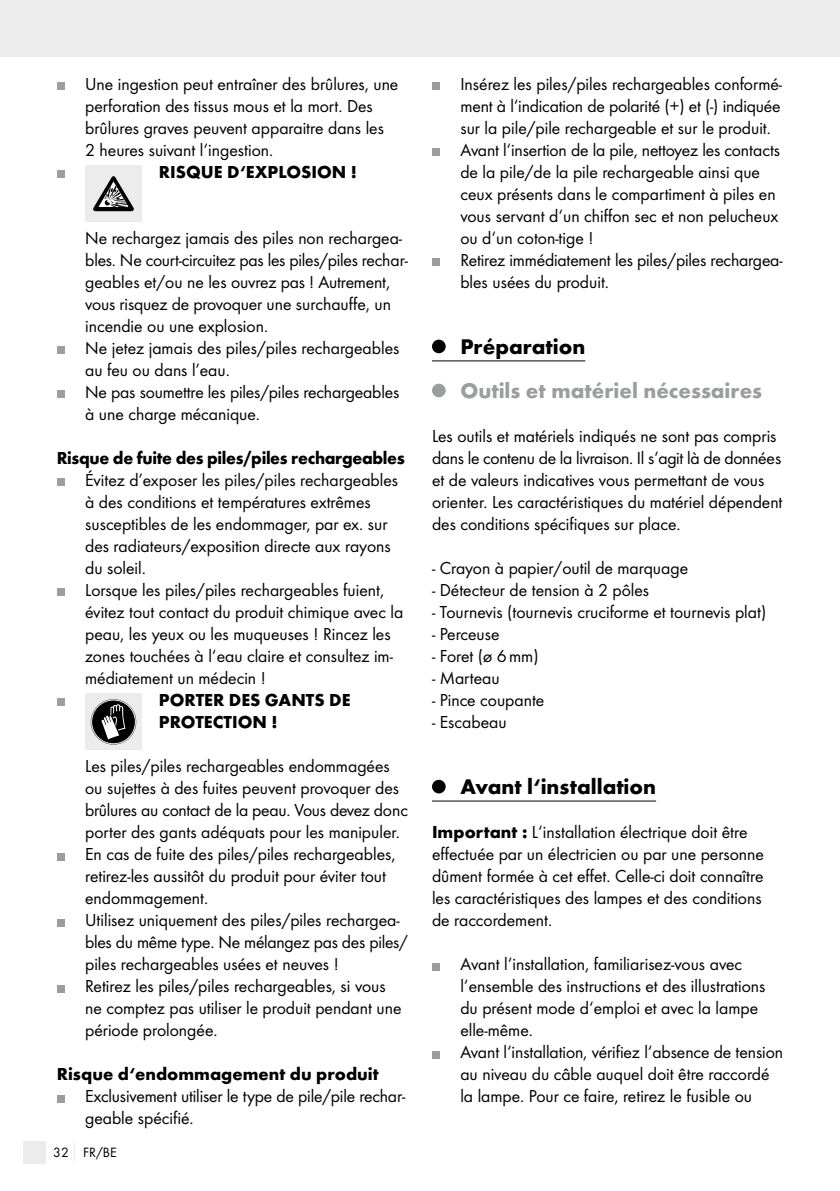
<style>
.page{position:relative;width:840px;height:1191px;background:#fff}
.page>*{position:absolute;margin:0;border:0;box-sizing:border-box;transform-origin:0 0}
.t1{font:700 22px "Futura";color:#000}
.t2{font:700 22px "Futura";color:#9c9d9d}
.t3{font:18px/22px "Futura Boo";color:#000}
.t4{font:700 18px/22px "Futura";color:#000}
.t5{font:700 18px "Futura";letter-spacing:-.02em;color:#000;scale:.96 1}
.t6{font:14px "Futura Boo";color:#000}
.s1{font-family:"Futura";font-weight:700}
</style>
<div class="page">
<div style="left:0;top:0;width:839px;height:57px;background:#ececec"></div>
<div style="left:23px;top:1140px;width:22px;height:23px;background:#ececec"></div>
<svg style="left:74px;top:1141px;width:1px;height:22px"></svg>
<div style="left:57px;top:82px;width:7px;height:8px;background:#9c9d9d"></div>
<div style="left:57px;top:170px;width:7px;height:8px;background:#9c9d9d"></div>
<div style="left:85px;top:165px;width:57px;height:57px;background:#ececec"></div>
<svg style="left:93px;top:176px;width:41px;height:35px"></svg>
<div style="left:57px;top:346px;width:7px;height:8px;background:#9c9d9d"></div>
<div style="left:57px;top:390px;width:7px;height:8px;background:#9c9d9d"></div>
<div style="left:57px;top:478px;width:7px;height:8px;background:#9c9d9d"></div>
<div style="left:57px;top:588px;width:7px;height:8px;background:#9c9d9d"></div>
<div style="left:57px;top:698px;width:7px;height:8px;background:#9c9d9d"></div>
<div style="left:85px;top:693px;width:57px;height:57px;background:#ececec"></div>
<svg style="left:91px;top:699px;width:45px;height:45px"></svg>
<div style="left:57px;top:852px;width:7px;height:8px;background:#9c9d9d"></div>
<div style="left:57px;top:918px;width:7px;height:8px;background:#9c9d9d"></div>
<div style="left:57px;top:984px;width:7px;height:8px;background:#9c9d9d"></div>
<div style="left:57px;top:1094px;width:7px;height:8px;background:#9c9d9d"></div>
<hr style="left:432px;top:360px;width:153px;height:1px;background:#000">
<hr style="left:432px;top:800px;width:223px;height:1px;background:#000">
<div style="left:432px;top:82px;width:7px;height:8px;background:#9c9d9d"></div>
<div style="left:432px;top:148px;width:7px;height:8px;background:#9c9d9d"></div>
<div style="left:432px;top:258px;width:7px;height:8px;background:#9c9d9d"></div>
<div style="left:432px;top:340px;width:13px;height:13px;background:#000;border-radius:50%"></div>
<div style="left:432px;top:384px;width:13px;height:13px;background:#9c9d9d;border-radius:50%"></div>
<div style="left:432px;top:780px;width:13px;height:13px;background:#000;border-radius:50%"></div>
<div style="left:432px;top:962px;width:7px;height:8px;background:#9c9d9d"></div>
<div style="left:432px;top:1050px;width:7px;height:8px;background:#9c9d9d"></div>
<p class="t3" style="left:85px;top:73px;width:314px">Une ingestion peut entraîner des brûlures, une perforation des tissus mous et la mort. Des brûlures graves peuvent apparaitre dans les 2 heures suivant l‘ingestion.</p>
<p class="t4" style="left:159px;top:161px;width:199px">RISQUE D‘EXPLOSION !</p>
<p class="t3" style="left:85px;top:227px;width:324px">Ne rechargez jamais des piles non rechargea&shy;bles. Ne court-circuitez pas les piles/piles rechar&shy;geables et/ou ne les ouvrez pas ! Autrement, vous risquez de provoquer une surchauffe, un incendie ou une explosion.<br>Ne jetez jamais des piles/piles rechargeables au feu ou dans l’eau.<br>Ne pas soumettre les piles/piles rechargeables à une charge mécanique.</p>
<p class="t5" style="left:57px;top:447px;width:364px">Risque de fuite des piles/piles rechargeables</p>
<p class="t3" style="left:85px;top:469px;width:319px">Évitez d’exposer les piles/piles rechargeables à des conditions et températures extrêmes susceptibles de les endommager, par ex. sur des radiateurs/exposition directe aux rayons du soleil.<br>Lorsque les piles/piles rechargeables fuient, évitez tout contact du produit chimique avec la peau, les yeux ou les muqueuses ! Rincez les zones touchées à l‘eau claire et consultez im&shy;médiatement un médecin !</p>
<p class="t4" style="left:159px;top:689px;width:193px">PORTER DES GANTS DE<br>PROTECTION !</p>
<p class="t3" style="left:85px;top:755px;width:324px">Les piles/piles rechargeables endommagées ou sujettes à des fuites peuvent provoquer des brûlures au contact de la peau. Vous devez donc porter des gants adéquats pour les manipuler.<br>En cas de fuite des piles/piles rechargeables, retirez-les aussitôt du produit pour éviter tout endommagement.<br>Utilisez uniquement des piles/piles rechargea&shy;bles du même type. Ne mélangez pas des piles/ piles rechargeables usées et neuves !<br>Retirez les piles/piles rechargeables, si vous<br>ne comptez pas utiliser le produit pendant une période prolongée.</p>
<p class="t4" style="left:57px;top:1063px;width:323px">Risque d‘endommagement du produit</p>
<p class="t3" style="left:85px;top:1085px;width:321px">Exclusivement utiliser le type de pile/pile rechar&shy;geable spécifié.</p>
<p class="t6" style="left:53px;top:1144px;width:65px">32 FR/BE</p>
<p class="t3" style="left:460px;top:73px;width:324px">Insérez les piles/piles rechargeables conformé&shy;ment à l‘indication de polarité (+) et (-) indiquée sur la pile/pile rechargeable et sur le produit.<br>Avant l‘insertion de la pile, nettoyez les contacts de la pile/de la pile rechargeable ainsi que ceux présents dans le compartiment à piles en vous servant d‘un chiffon sec et non pelucheux ou d‘un coton-tige !<br>Retirez immédiatement les piles/piles rechargea&shy;bles usées du produit.</p>
<p class="t1" style="left:460px;top:333px;width:126px">Préparation</p>
<p class="t2" style="left:460px;top:377px;width:303px">Outils et matériel nécessaires</p>
<p class="t3" style="left:432px;top:425px;width:352px">Les outils et matériels indiqués ne sont pas compris dans le contenu de la livraison. Il s‘agit là de données et de valeurs indicatives vous permettant de vous orienter. Les caractéristiques du matériel dépendent des conditions spécifiques sur place.</p>
<p class="t3" style="left:432px;top:557px;width:257px">- Crayon à papier/outil de marquage</p>
<p class="t3" style="left:432px;top:579px;width:219px">- Détecteur de tension à 2 pôles</p>
<p class="t3" style="left:432px;top:601px;width:335px">- Tournevis (tournevis cruciforme et tournevis plat)</p>
<p class="t3" style="left:432px;top:623px;width:69px">- Perceuse</p>
<p class="t3" style="left:432px;top:645px;width:108px">- Foret (ø 6mm)</p>
<p class="t3" style="left:432px;top:667px;width:69px">- Marteau</p>
<p class="t3" style="left:432px;top:689px;width:114px">- Pince coupante</p>
<p class="t3" style="left:432px;top:711px;width:76px">- Escabeau</p>
<p class="t1" style="left:460px;top:773px;width:197px">Avant l‘installation</p>
<p class="t3" style="left:432px;top:821px;width:333px"><span class="s1">Important :</span> L‘installation électrique doit être effectuée par un électricien ou par une personne dûment formée à cet effet. Celle-ci doit connaître les caractéristiques des lampes et des conditions de raccordement.</p>
<p class="t3" style="left:460px;top:953px;width:324px">Avant l‘installation, familiarisez-vous avec l‘ensemble des instructions et des illustrations du présent mode d‘emploi et avec la lampe elle-même.<br>Avant l‘installation, vérifiez l‘absence de tension au niveau du câble auquel doit être raccordé la lampe. Pour ce faire, retirez le fusible ou</p>
</div>
